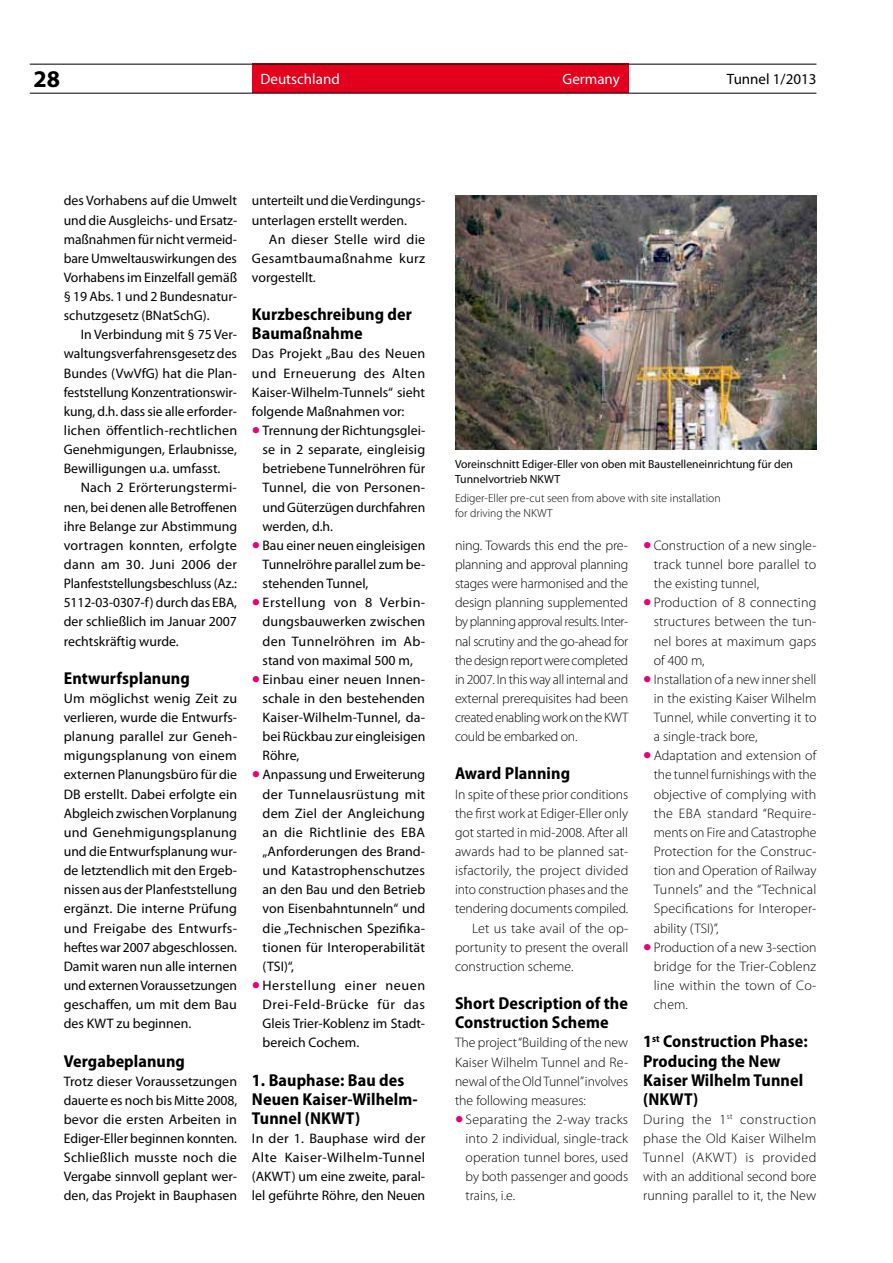
<style>
.page{position:relative;width:893px;height:1263px;background:#fff}
.page>*{position:absolute;margin:0;border:0;box-sizing:border-box;transform-origin:0 0}
.t1{font:700 24px "Myriad Pro";color:#000}
.t2{font:700 semi-condensed 17.25px/19.2px "Myriad Pro";letter-spacing:.005em;color:#000}
.t3{font:15px "Myriad Pro";color:#fff}
.t4{font:15px "Myriad Pro";color:#000}
.t5{font:13.8px/19.2px "Myriad Pro";color:#000;text-align:justify}
.t6{font:300 13.8px/19.2px "Myriad Pro";color:#000;text-align:justify}
.t7{font:11.7px/15px "Myriad Pro";color:#000}
.t8{font:300 11.7px/15px "Myriad Pro";color:#000}
.s1{font-size:30px;color:#e5007c}
.s2{font-weight:400;font-size:30px;color:#e5007c}
</style>
<div class="page">
<div style="left:252px;top:64px;width:376px;height:29px;background:#e3001d"></div>
<hr style="left:30px;top:64px;width:786px;height:1px;background:#000">
<hr style="left:30px;top:93px;width:786px;height:1px;background:#000">
<img style="left:455px;top:196px;width:361px;height:253px">
<h1 class="t1" style="left:33px;top:63px;width:28px">28</h1>
<p class="t3" style="left:260px;top:70px;width:81px">Deutschland</p>
<p class="t3" style="left:563px;top:70px;width:59px">Germany</p>
<p class="t4" style="left:727px;top:70px;width:91px">Tunnel 1/2013</p>
<p class="t5" style="left:64px;top:191px;width:175px">des Vorhabens auf die Umwelt und die Ausgleichs- und Ersatz&shy;maßnahmen für nicht vermeid&shy;bare Umweltauswirkungen des Vorhabens im Einzelfall gemäß § 19 Abs. 1 und 2 Bundesnatur&shy;schutzgesetz (BNatSchG).</p>
<p class="t5" style="left:64px;top:325px;width:175px;text-indent:17px">In Verbindung mit § 75 Ver&shy;waltungsverfahrensgesetz des Bundes (VwVfG) hat die Plan&shy;feststellung Konzentrationswir&shy;kung, d.h. dass sie alle erforder&shy;lichen öffentlich-rechtlichen Genehmigungen, Erlaubnisse, Bewilligungen u.a. umfasst.</p>
<p class="t5" style="left:64px;top:478px;width:175px;text-indent:17px">Nach 2 Erörterungstermi&shy;nen, bei denen alle Betroffenen ihre Belange zur Abstimmung vortragen konnten, erfolgte dann am 30. Juni 2006 der Planfeststellungsbeschluss (Az.:<br>5112-03-0307-f) durch das EBA, der schließlich im Januar 2007 rechtskräftig wurde.</p>
<p class="t2" style="left:64px;top:669px;width:128px">Entwurfsplanung</p>
<p class="t5" style="left:64px;top:688px;width:175px">Um möglichst wenig Zeit zu verlieren, wurde die Entwurfs&shy;planung parallel zur Geneh&shy;migungsplanung von einem externen Planungsbüro für die DB erstellt. Dabei erfolgte ein Abgleich zwischen Vorplanung und Genehmigungsplanung und die Entwurfsplanung wur&shy;de letztendlich mit den Ergeb&shy;nissen aus der Planfeststellung ergänzt. Die interne Prüfung und Freigabe des Entwurfs&shy;heftes war 2007 abgeschlossen.<br>Damit waren nun alle internen und externen Voraussetzungen geschaffen, um mit dem Bau des KWT zu beginnen.</p>
<p class="t2" style="left:64px;top:1051px;width:123px">Vergabeplanung</p>
<p class="t5" style="left:64px;top:1071px;width:175px">Trotz dieser Voraussetzungen dauerte es noch bis Mitte 2008, bevor die ersten Arbeiten in Ediger-Eller beginnen konnten.<br>Schließlich musste noch die Vergabe sinnvoll geplant wer&shy;den, das Projekt in Bauphasen</p>
<p class="t5" style="left:252px;top:191px;width:175px">unterteilt und die Verdingungs&shy;unterlagen erstellt werden.</p>
<p class="t5" style="left:252px;top:229px;width:175px;text-indent:17px">An dieser Stelle wird die Gesamtbaumaßnahme kurz vorgestellt.</p>
<p class="t2" style="left:252px;top:305px;width:161px">Kurzbeschreibung der<br>Baumaßnahme</p>
<p class="t5" style="left:252px;top:344px;width:175px">Das Projekt „Bau des Neuen und Erneuerung des Alten Kaiser-Wilhelm-Tunnels“ sieht folgende Maßnahmen vor:</p>
<p class="t5" style="left:263px;top:421px;width:164px;text-indent:-11px"><span class="s1">•</span> Trennung der Richtungsglei&shy;se in 2 separate, eingleisig betriebene Tunnelröhren für Tunnel, die von Personen&shy;und Güterzügen durchfahren werden, d.h.</p>
<p class="t5" style="left:263px;top:535px;width:164px;text-indent:-11px"><span class="s1">•</span> Bau einer neuen eingleisigen Tunnelröhre parallel zum be&shy;stehenden Tunnel,</p>
<p class="t5" style="left:263px;top:593px;width:164px;text-indent:-11px"><span class="s1">•</span> Erstellung von 8 Verbin&shy;dungsbauwerken zwischen den Tunnelröhren im Ab&shy;stand von maximal 500 m,</p>
<p class="t5" style="left:263px;top:669px;width:164px;text-indent:-11px"><span class="s1">•</span> Einbau einer neuen Innen&shy;schale in den bestehenden Kaiser-Wilhelm-Tunnel, da&shy;bei Rückbau zur eingleisigen Röhre,</p>
<p class="t5" style="left:263px;top:765px;width:164px;text-indent:-11px"><span class="s1">•</span> Anpassung und Erweiterung der Tunnelausrüstung mit dem Ziel der Angleichung an die Richtlinie des EBA „Anforderungen des Brand&shy;und Katastrophenschutzes an den Bau und den Betrieb von Eisenbahntunneln“ und die „Technischen Spezifika&shy;tionen für Interoperabilität (TSI)“,</p>
<p class="t5" style="left:263px;top:975px;width:164px;text-indent:-11px"><span class="s1">•</span> Herstellung einer neuen Drei-Feld-Brücke für das Gleis Trier-Koblenz im Stadt&shy;bereich Cochem.</p>
<p class="t2" style="left:252px;top:1070px;width:167px">1. Bauphase: Bau des<br>Neuen Kaiser-Wilhelm-<br>Tunnel (NKWT)</p>
<p class="t5" style="left:252px;top:1128px;width:175px">In der 1. Bauphase wird der Alte Kaiser-Wilhelm-Tunnel (AKWT) um eine zweite, paral&shy;lel geführte Röhre, den Neuen</p>
<p class="t7" style="left:455px;top:456px;width:340px">Voreinschnitt Ediger-Eller von oben mit Baustelleneinrichtung für den<br>Tunnelvortrieb NKWT</p>
<p class="t8" style="left:455px;top:491px;width:267px">Ediger-Eller pre-cut seen from above with site installation for driving the NKWT</p>
<p class="t6" style="left:455px;top:535px;width:175px">ning. Towards this end the pre&shy;planning and approval planning stages were harmonised and the design planning supplemented by planning approval results. Inter&shy;nal scrutiny and the go-ahead for the design report were completed in 2007. In this way all internal and external prerequisites had been created enabling work on the KWT could be embarked on.</p>
<p class="t2" style="left:455px;top:764px;width:117px">Award Planning</p>
<p class="t6" style="left:455px;top:784px;width:175px">In spite of these prior conditions</p>
<p class="t6" style="left:455px;top:803px;width:175px">the first work at Ediger-Eller only</p>
<p class="t6" style="left:455px;top:822px;width:175px">got started in mid-2008. After all</p>
<p class="t6" style="left:455px;top:842px;width:175px">awards had to be planned sat-</p>
<p class="t6" style="left:455px;top:861px;width:175px">isfactorily, the project divided</p>
<p class="t6" style="left:455px;top:880px;width:175px">into construction phases and the</p>
<p class="t6" style="left:455px;top:899px;width:175px">tendering documents compiled.</p>
<p class="t6" style="left:472px;top:918px;width:158px">Let us take avail of the op-</p>
<p class="t6" style="left:455px;top:937px;width:175px">portunity to present the overall</p>
<p class="t6" style="left:455px;top:956px;width:120px">construction scheme.</p>
<p class="t2" style="left:455px;top:994px;width:175px">Short Description of the<br>Construction Scheme</p>
<p class="t6" style="left:455px;top:1033px;width:175px">The project “Building of the new Kaiser Wilhelm Tunnel and Re&shy;newal of the Old Tunnel” involves the following measures:</p>
<p class="t6" style="left:466px;top:1109px;width:164px;text-indent:-11px"><span class="s2">•</span> Separating the 2-way tracks into 2 individual, single-track operation tunnel bores, used by both passenger and goods trains, i.e.</p>
<p class="t6" style="left:654px;top:535px;width:164px;text-indent:-11px"><span class="s2">•</span> Construction of a new single&shy;track tunnel bore parallel to the existing tunnel,</p>
<p class="t6" style="left:654px;top:593px;width:164px;text-indent:-11px"><span class="s2">•</span> Production of 8 connecting structures between the tun&shy;nel bores at maximum gaps of 400 m,</p>
<p class="t6" style="left:654px;top:669px;width:164px;text-indent:-11px"><span class="s2">•</span> Installation of a new inner shell in the existing Kaiser Wilhelm Tunnel, while converting it to a single-track bore,</p>
<p class="t6" style="left:654px;top:746px;width:164px;text-indent:-11px"><span class="s2">•</span> Adaptation and extension of the tunnel furnishings with the objective of complying with the EBA standard “Require&shy;ments on Fire and Catastrophe Protection for the Construc&shy;tion and Operation of Railway Tunnels” and the “Technical Specifications for Interoper&shy;ability (TSI)”,</p>
<p class="t6" style="left:654px;top:937px;width:164px;text-indent:-11px"><span class="s2">•</span> Production of a new 3-section bridge for the Trier-Coblenz line within the town of Co&shy;chem.</p>
<p class="t2" style="left:643px;top:1032px;width:166px">1<sup>st</sup> Construction Phase:<br>Producing the New<br>Kaiser Wilhelm Tunnel (NKWT)</p>
<p class="t6" style="left:643px;top:1109px;width:175px">During the 1<sup>st</sup> construction phase the Old Kaiser Wilhelm Tunnel (AKWT) is provided with an additional second bore running parallel to it, the New</p>
</div>
